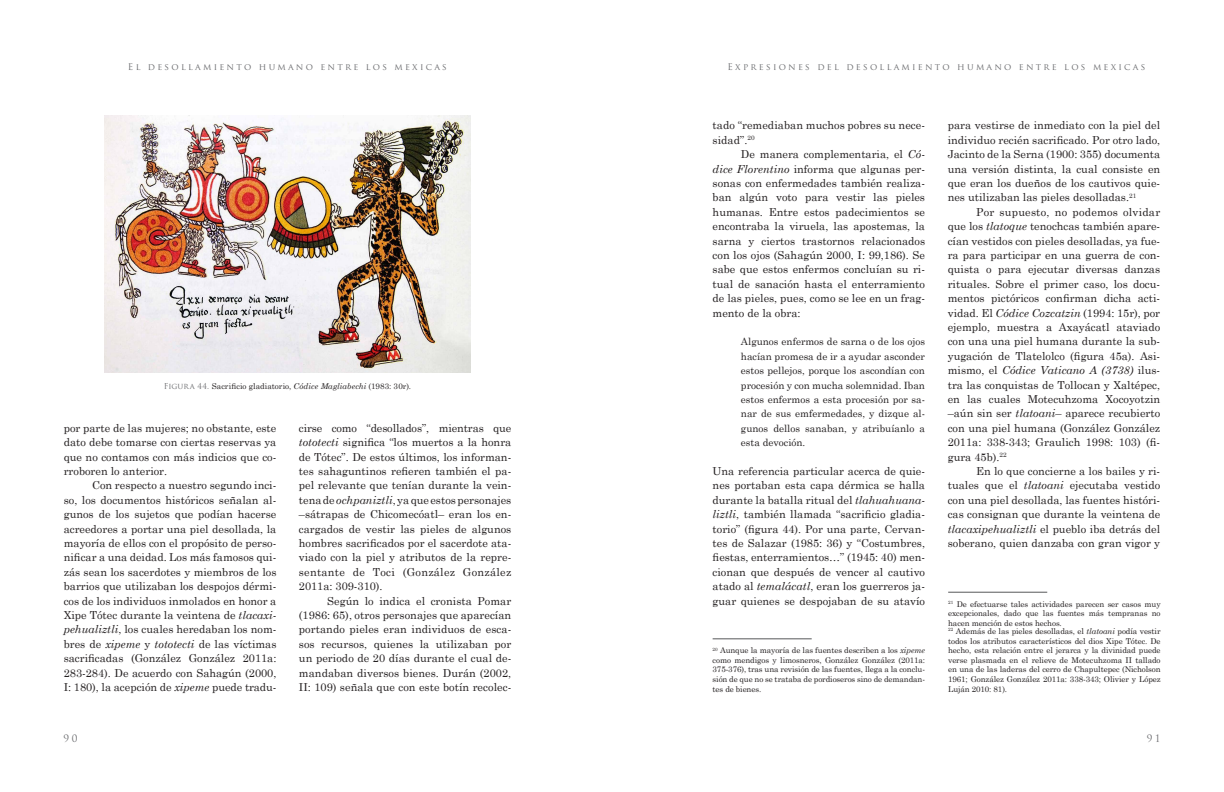
<style>
.page{position:relative;width:1224px;height:792px;background:#fff}
.page>*{position:absolute;margin:0;border:0;box-sizing:border-box;transform-origin:0 0}
.t1{font:11px/14.4px "Century Schoolbook";color:#231f20;text-align:justify}
.t2{font:10px/14.4px "Century Schoolbook";color:#231f20;text-align:justify}
.t3{font:10px "Trajan Pro";color:#6c6d70}
.t4{font:9px "Trajan Pro";letter-spacing:.25em;color:#6c6d70}
.t5{font:8px/9.6px "Century Schoolbook";letter-spacing:-.01em;color:#231f20;text-align:justify}
.t6{font:8px "Century Schoolbook";letter-spacing:.01em;color:#231f20}
.s1{font-family:"Trajan Pro";color:#6c6d70}
.s2{font-style:italic}
</style>
<div class="page">
<hr style="left:713px;top:639px;width:99px;height:1px;background:#57585a">
<img style="left:104px;top:115px;width:366px;height:258px">
<hr style="left:948px;top:592px;width:99px;height:1px;background:#57585a">
<p class="t4" style="left:128px;top:61px;width:321px">El desollamiento humano entre los mexicas</p>
<p class="t4" style="left:728px;top:61px;width:419px">Expresiones del desollamiento humano entre los mexicas</p>
<p class="t6" style="left:164px;top:381px;width:249px"><span class="s1">Figura 44.</span> Sacrificio gladiatorio, <span class="s2">Códice Magliabechi</span> (1983: 30r).</p>
<p class="t1" style="left:64px;top:420px;width:214px">por parte de las mujeres; no obstante, este dato debe tomarse con ciertas reservas ya que no contamos con más indicios que co&shy;rroboren lo anterior.</p>
<p class="t1" style="left:64px;top:478px;width:214px;text-indent:28px">Con respecto a nuestro segundo inci&shy;so, los documentos históricos señalan al&shy;gunos de los sujetos que podían hacerse acreedores a portar una piel desollada, la mayoría de ellos con el propósito de perso&shy;nificar a una deidad. Los más famosos qui&shy;zás sean los sacerdotes y miembros de los barrios que utilizaban los despojos dérmi&shy;cos de los individuos inmolados en honor a Xipe Tótec durante la veintena de <span class="s2">tlacaxi&shy;pehualiztli</span>, los cuales heredaban los nom&shy;bres de <span class="s2">xipeme</span> y <span class="s2">tototecti</span> de las víctimas sacrificadas (González González 2011a:<br>283-284). De acuerdo con Sahagún (2000, I: 180), la acepción de <span class="s2">xipeme</span> puede tradu-</p>
<p class="t1" style="left:299px;top:420px;width:214px">cirse como “desollados”, mientras que <span class="s2">tototecti</span> significa “los muertos a la honra de Tótec”. De estos últimos, los informan&shy;tes sahaguntinos refieren también el pa&shy;pel relevante que tenían durante la vein&shy;tena de <span class="s2">ochpaniztli</span>, ya que estos personajes –sátrapas de Chicomecóatl– eran los en&shy;cargados de vestir las pieles de algunos hombres sacrificados por el sacerdote ata&shy;viado con la piel y atributos de la repre&shy;sentante de Toci (González González 2011a: 309-310).</p>
<p class="t1" style="left:299px;top:593px;width:214px;text-indent:28px">Según lo indica el cronista Pomar (1986: 65), otros personajes que aparecían portando pieles eran individuos de esca&shy;sos recursos, quienes la utilizaban por un periodo de 20 días durante el cual de&shy;mandaban diversos bienes. Durán (2002, II: 109) señala que con este botín recolec-</p>
<p class="t1" style="left:713px;top:118px;width:214px">tado “remediaban muchos pobres su nece&shy;sidad”.<sup>20</sup></p>
<p class="t1" style="left:713px;top:147px;width:214px;text-indent:28px">De manera complementaria, el <span class="s2">Có&shy;dice Florentino</span> informa que algunas per&shy;sonas con enfermedades también realiza&shy;ban algún voto para vestir las pieles humanas. Entre estos padecimientos se encontraba la viruela, las apostemas, la sarna y ciertos trastornos relacionados con los ojos (Sahagún 2000, I: 99,186). Se sabe que estos enfermos concluían su ri&shy;tual de sanación hasta el enterramiento de las pieles, pues, como se lee en un frag&shy;mento de la obra:</p>
<p class="t2" style="left:741px;top:334px;width:186px">Algunos enfermos de sarna o de los ojos hacían promesa de ir a ayudar asconder estos pellejos, porque los ascondían con procesión y con mucha solemnidad. Iban estos enfermos a esta procesión por sa&shy;nar de sus emfermedades, y dizque al&shy;gunos dellos sanaban, y atribuíanlo a esta devoción.</p>
<p class="t1" style="left:713px;top:464px;width:214px">Una referencia particular acerca de quie&shy;nes portaban esta capa dérmica se halla durante la batalla ritual del <span class="s2">tlahuahuana&shy;liztli</span>, también llamada “sacrificio gladia&shy;torio” (figura 44). Por una parte, Cervan&shy;tes de Salazar (1985: 36) y “Costumbres, fiestas, enterramientos…” (1945: 40) men&shy;cionan que después de vencer al cautivo atado al <span class="s2">temalácatl</span>, eran los guerreros ja&shy;guar quienes se despojaban de su atavío</p>
<p class="t5" style="left:713px;top:645px;width:214px"><sup>20</sup> Aunque la mayoría de las fuentes describen a los <span class="s2">xipeme </span>como mendigos y limosneros, González González (2011a:<br>375-376), tras una revisión de las fuentes, llega a la conclu&shy;sión de que no se trataba de pordioseros sino de demandan&shy;tes de bienes.</p>
<p class="t1" style="left:948px;top:118px;width:214px">para vestirse de inmediato con la piel del individuo recién sacrificado. Por otro lado, Jacinto de la Serna (1900: 355) documenta una versión distinta, la cual consiste en que eran los dueños de los cautivos quie&shy;nes utilizaban las pieles desolladas.<sup>21</sup></p>
<p class="t1" style="left:948px;top:204px;width:214px;text-indent:28px">Por supuesto, no podemos olvidar que los <span class="s2">tlatoque</span> tenochcas también apare&shy;cían vestidos con pieles desolladas, ya fue&shy;ra para participar en una guerra de con&shy;quista o para ejecutar diversas danzas rituales. Sobre el primer caso, los docu&shy;mentos pictóricos confirman dicha acti&shy;vidad. El <span class="s2">Códice Cozcatzin</span> (1994: 15r), por ejemplo, muestra a Axayácatl ataviado con una una piel humana durante la sub&shy;yugación de Tlatelolco (figura 45a). Asi&shy;mismo, el <span class="s2">Códice Vaticano A (3738)</span> ilus&shy;tra las conquistas de Tollocan y Xaltépec, en las cuales Motecuhzoma Xocoyotzin –aún sin ser <span class="s2">tlatoani</span>– aparece recubierto con una piel humana (González González 2011a: 338-343; Graulich 1998: 103) (fi&shy;gura 45b).<sup>22</sup></p>
<p class="t1" style="left:948px;top:464px;width:214px;text-indent:28px">En lo que concierne a los bailes y ri&shy;tuales que el <span class="s2">tlatoani</span> ejecutaba vestido con una piel desollada, las fuentes históri&shy;cas consignan que durante la veintena de <span class="s2">tlacaxipehualiztli</span> el pueblo iba detrás del soberano, quien danzaba con gran vigor y</p>
<p class="t5" style="left:948px;top:599px;width:214px"><sup>21</sup> De efectuarse tales actividades parecen ser casos muy excepcionales, dado que las fuentes más tempranas no hacen mención de estos hechos.</p>
<p class="t5" style="left:948px;top:626px;width:214px"><sup>22</sup> Además de las pieles desolladas, el <span class="s2">tlatoani</span> podía vestir todos los atributos característicos del dios Xipe Tótec. De hecho, esta relación entre el jerarca y la divinidad puede verse plasmada en el relieve de Motecuhzoma II tallado en una de las laderas del cerro de Chapultepec (Nicholson 1961; González González 2011a: 338-343; Olivier y López Luján 2010: 81).</p>
<p class="t3" style="left:64px;top:732px;width:15px">90</p>
<p class="t3" style="left:1147px;top:732px;width:15px">91</p>
</div>
